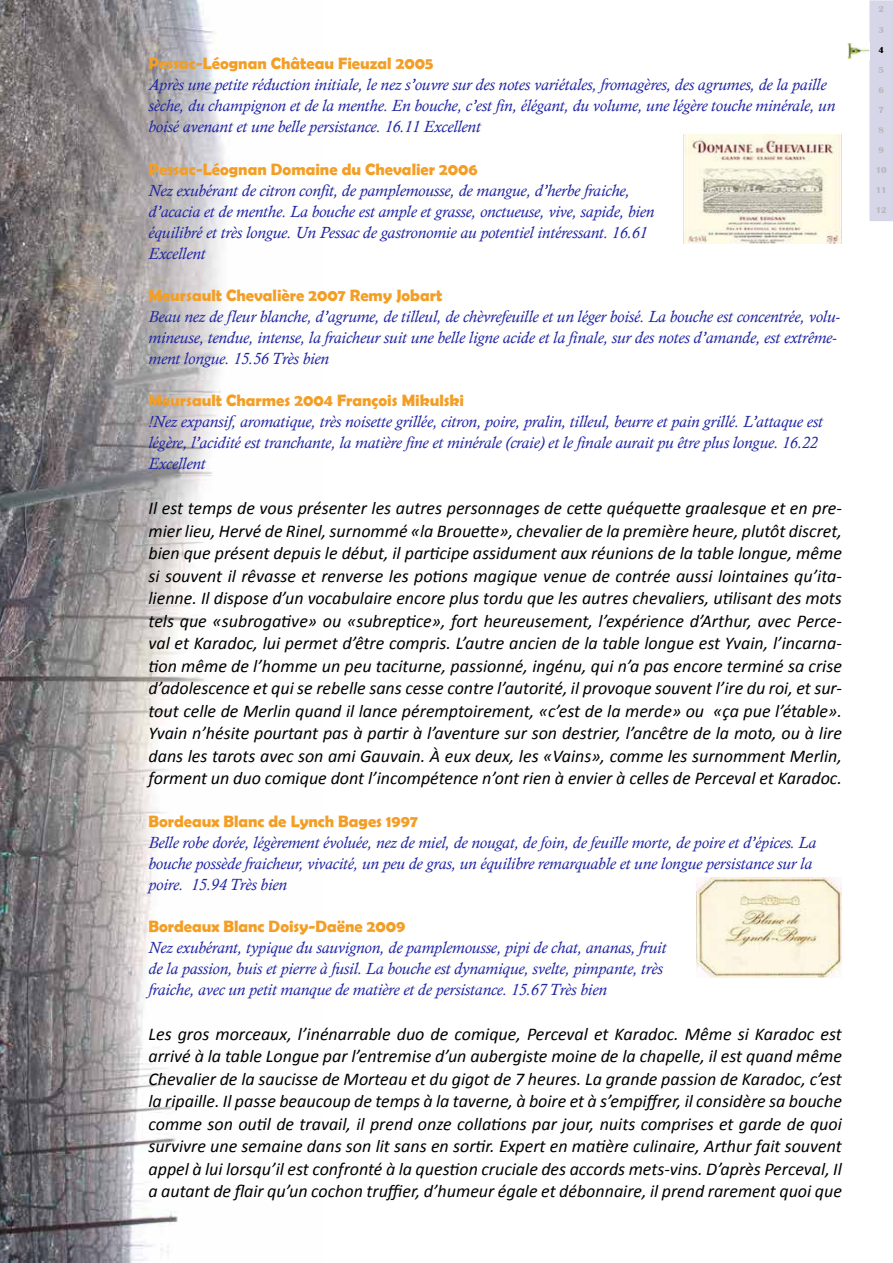
<style>
.page{position:relative;width:893px;height:1263px;background:#fff}
.page>*{position:absolute;margin:0;border:0;box-sizing:border-box;transform-origin:0 0}
.t1{font:italic 18px/22.5px "Calibri";color:#000;text-align:justify}
.t2{font:italic 16.5px/21px "Calisto";color:#2025a3}
.t3{font:700 16.5px "Berlin Sans FB Demi";color:#f39e25}
.t4{font:700 9px "Britannic";color:#b6b8ba}
.t5{font:700 9px "Britannic";color:#000}
</style>
<div class="page">
<img style="left:0;top:0;width:230px;height:1263px">
<div style="left:869px;top:0;width:24px;height:221px;background:#d6d6e8"></div>
<img style="left:848px;top:43px;width:21px;height:17px">
<img style="left:683px;top:134px;width:159px;height:109px">
<img style="left:697px;top:878px;width:145px;height:99px">
<p class="t3" style="left:148px;top:54px;width:286px">Pessac-Léognan Château Fieuzal 2005</p>
<p class="t2" style="left:148px;top:74px;width:688px">Après une petite réduction initiale, le nez s’ouvre sur des notes variétales, fromagères, des agrumes, de la paille sèche, du champignon et de la menthe. En bouche, c’est fin, élégant, du volume, une légère touche minérale, un boisé avenant et une belle persistance. 16.11 Excellent</p>
<p class="t3" style="left:148px;top:159px;width:331px">Pessac-Léognan Domaine du Chevalier 2006</p>
<p class="t2" style="left:148px;top:180px;width:507px">Nez exubérant de citron confit, de pamplemousse, de mangue, d’herbe fraiche, d’acacia et de menthe. La bouche est ample et grasse, onctueuse, vive, sapide, bien équilibré et très longue. Un Pessac de gastronomie au potentiel intéressant. 16.61<br>Excellent</p>
<p class="t3" style="left:148px;top:286px;width:295px">Meursault Chevalière 2007 Remy Jobart</p>
<p class="t2" style="left:148px;top:306px;width:693px">Beau nez de fleur blanche, d’agrume, de tilleul, de chèvrefeuille et un léger boisé. La bouche est concentrée, volu&shy;mineuse, tendue, intense, la fraicheur suit une belle ligne acide et la finale, sur des notes d’amande, est extrême&shy;ment longue. 15.56 Très bien</p>
<p class="t3" style="left:148px;top:391px;width:317px">Meursault Charmes 2004 François Mikulski</p>
<p class="t2" style="left:148px;top:411px;width:676px">!Nez expansif, aromatique, très noisette grillée, citron, poire, pralin, tilleul, beurre et pain grillé. L’attaque est légère, l’acidité est tranchante, la matière fine et minérale (craie) et le finale aurait pu être plus longue. 16.22<br>Excellent</p>
<p class="t1" style="left:148px;top:496px;width:695px">Il est temps de vous présenter les autres personnages de cette quéquette graalesque et en pre&shy;mier lieu, Hervé de Rinel, surnommé «la Brouette», chevalier de la première heure, plutôt discret, bien que présent depuis le début, il participe assidument aux réunions de la table longue, même si souvent il rêvasse et renverse les potions magique venue de contrée aussi lointaines qu’ita&shy;lienne. Il dispose d’un vocabulaire encore plus tordu que les autres chevaliers, utilisant des mots tels que «subrogative» ou «subreptice», fort heureusement, l’expérience d’Arthur, avec Perce&shy;val et Karadoc, lui permet d’être compris. L’autre ancien de la table longue est Yvain, l’incarna&shy;tion même de l’homme un peu taciturne, passionné, ingénu, qui n’a pas encore terminé sa crise d’adolescence et qui se rebelle sans cesse contre l’autorité, il provoque souvent l’ire du roi, et sur&shy;tout celle de Merlin quand il lance péremptoirement, «c’est de la merde» ou «ça pue l’étable».<br>Yvain n’hésite pourtant pas à partir à l’aventure sur son destrier, l’ancêtre de la moto, ou à lire dans les tarots avec son ami Gauvain. À eux deux, les «Vains», comme les surnomment Merlin, forment un duo comique dont l’incompétence n’ont rien à envier à celles de Perceval et Karadoc.</p>
<p class="t3" style="left:148px;top:811px;width:271px">Bordeaux Blanc de Lynch Bages 1997</p>
<p class="t2" style="left:148px;top:831px;width:669px">Belle robe dorée, légèrement évoluée, nez de miel, de nougat, de foin, de feuille morte, de poire et d’épices. La bouche possède fraicheur, vivacité, un peu de gras, un équilibre remarquable et une longue persistance sur la poire. 15.94 Très bien</p>
<p class="t3" style="left:148px;top:917px;width:258px">Bordeaux Blanc Doisy-Daëne 2009</p>
<p class="t2" style="left:148px;top:937px;width:519px">Nez exubérant, typique du sauvignon, de pamplemousse, pipi de chat, ananas, fruit de la passion, buis et pierre à fusil. La bouche est dynamique, svelte, pimpante, très fraiche, avec un petit manque de matière et de persistance. 15.67 Très bien</p>
<p class="t1" style="left:148px;top:1022px;width:695px">Les gros morceaux, l’inénarrable duo de comique, Perceval et Karadoc. Même si Karadoc est arrivé à la table Longue par l’entremise d’un aubergiste moine de la chapelle, il est quand même Chevalier de la saucisse de Morteau et du gigot de 7 heures. La grande passion de Karadoc, c’est la ripaille. Il passe beaucoup de temps à la taverne, à boire et à s’empiffrer, il considère sa bouche comme son outil de travail, il prend onze collations par jour, nuits comprises et garde de quoi survivre une semaine dans son lit sans en sortir. Expert en matière culinaire, Arthur fait souvent appel à lui lorsqu’il est confronté à la question cruciale des accords mets-vins. D’après Perceval, Il a autant de flair qu’un cochon truffier, d’humeur égale et débonnaire, il prend rarement quoi que</p>
<p class="t4" style="left:878px;top:4px;width:7px">2</p>
<p class="t4" style="left:878px;top:24px;width:7px">3</p>
<p class="t5" style="left:878px;top:45px;width:7px">4</p>
<p class="t4" style="left:878px;top:65px;width:7px">5</p>
<p class="t4" style="left:878px;top:85px;width:7px">6</p>
<p class="t4" style="left:878px;top:105px;width:7px">7</p>
<p class="t4" style="left:878px;top:125px;width:7px">8</p>
<p class="t4" style="left:878px;top:145px;width:7px">9</p>
<p class="t4" style="left:876px;top:165px;width:12px">10</p>
<p class="t4" style="left:876px;top:185px;width:12px">11</p>
<p class="t4" style="left:876px;top:205px;width:12px">12</p>
</div>
